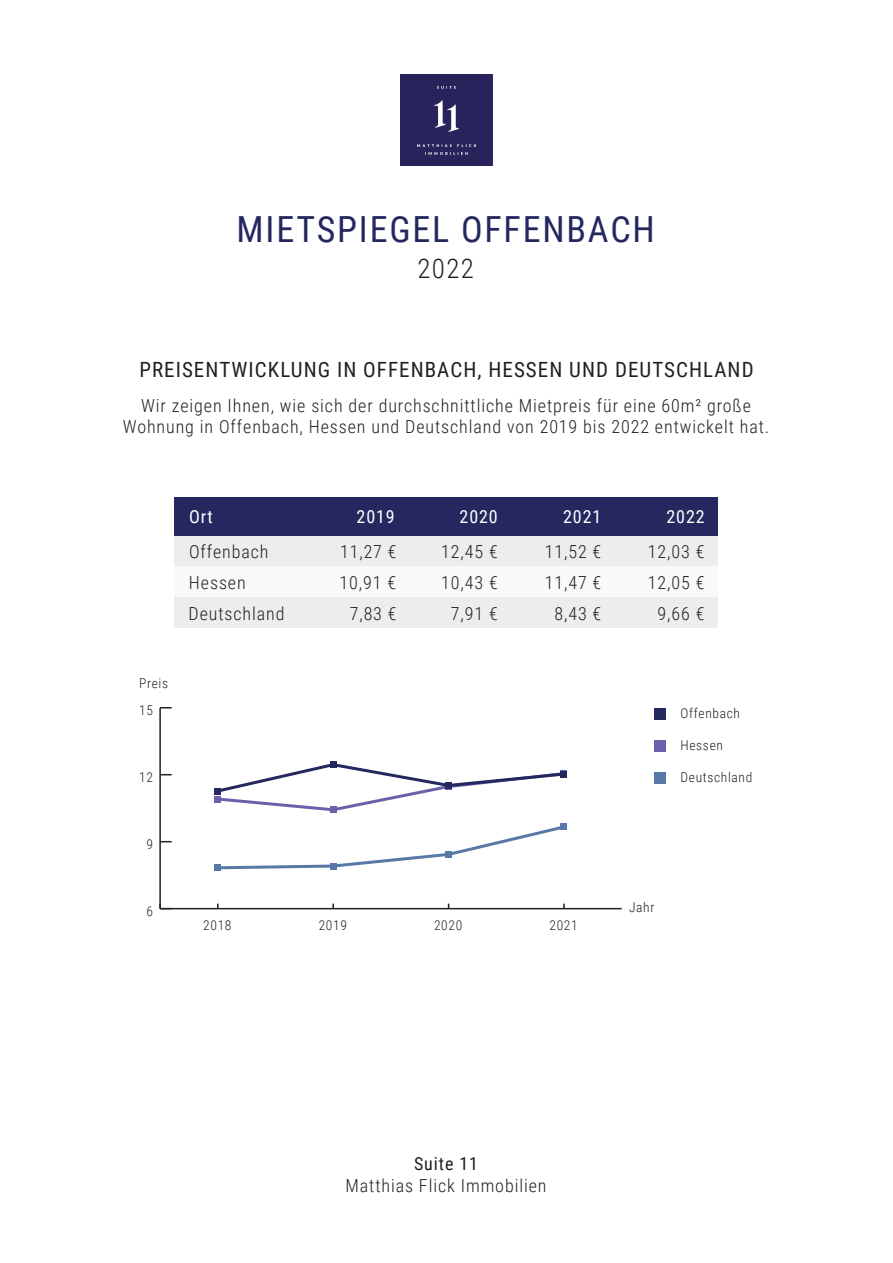
<style>
.page{position:relative;width:893px;height:1263px;background:#fff}
.page>*{position:absolute;margin:0;border:0;box-sizing:border-box;transform-origin:0 0}
.t1{font:36px "Roboto Condensed";letter-spacing:.05em;color:#24285f}
.t2{font:300 27px "Roboto Condensed";color:#231f20}
.t3{font:21px "Roboto Condensed";letter-spacing:.05em;color:#231f20}
.t4{font:300 18px/30.8px "Roboto Condensed";letter-spacing:.05em;color:#231f20;text-align:center}
.t5{font:18px "Roboto Condensed";letter-spacing:.05em;color:#fff}
.t6{font:18px "Roboto Condensed";letter-spacing:.05em;color:#231f20}
.t7{font:300 13.5px "Roboto Condensed";letter-spacing:.05em;color:#231f20}
</style>
<div class="page">
<div style="left:401px;top:74px;width:91px;height:91px;background:#29235c"></div>
<div style="left:175px;top:497px;width:543px;height:39px;background:#24285f"></div>
<div style="left:175px;top:536px;width:543px;height:31px;background:#ecedec"></div>
<div style="left:175px;top:567px;width:543px;height:30px;background:#f9f9f9"></div>
<div style="left:175px;top:597px;width:543px;height:31px;background:#ecedec"></div>
<hr style="left:160px;top:908px;width:462px;height:1px;background:#231f20">
<hr style="left:159px;top:708px;width:2px;height:201px;background:#231f20">
<svg style="left:159px;top:904px;width:13px;height:5px"></svg>
<svg style="left:160px;top:707px;width:12px;height:1px"></svg>
<svg style="left:214px;top:761px;width:353px;height:52px"></svg>
<svg style="left:215px;top:823px;width:352px;height:48px"></svg>
<div style="left:654px;top:708px;width:11px;height:11px;background:#24285f"></div>
<div style="left:654px;top:740px;width:11px;height:12px;background:#6c60aa"></div>
<div style="left:654px;top:772px;width:11px;height:12px;background:#5878a7"></div>
<h1 class="t1" style="left:237px;top:204px;width:420px">MIETSPIEGEL OFFENBACH</h1>
<h2 class="t2" style="left:417px;top:249px;width:58px">2022</h2>
<p class="t3" style="left:139px;top:355px;width:616px">PREISENTWICKLUNG IN OFFENBACH, HESSEN UND DEUTSCHLAND</p>
<p class="t4" style="left:123px;top:394px;width:648px;line-height:21.6px">Wir zeigen Ihnen, wie sich der durchschnittliche Mietpreis für eine 60m² große<br>Wohnung in Offenbach, Hessen und Deutschland von 2019 bis 2022 entwickelt hat.</p>
<p class="t7" style="left:139px;top:673px;width:31px">Preis</p>
<p class="t5" style="left:460px;top:504px;width:40px">2020</p>
<p class="t5" style="left:563px;top:504px;width:40px">2021</p>
<p class="t5" style="left:666px;top:504px;width:40px">2022</p>
<p class="t5" style="left:189px;top:504px;width:25px">Ort</p>
<p class="t5" style="left:357px;top:504px;width:40px">2019</p>
<p class="t4" style="left:189px;top:536px;width:81px">Offenbach</p>
<p class="t4" style="left:339px;top:536px;width:59px">11,27 €<br>10,91 €<br>7,83 €</p>
<p class="t4" style="left:441px;top:536px;width:58px">12,45 €<br>10,43 €<br>7,91 €</p>
<p class="t4" style="left:545px;top:536px;width:58px">11,52 €<br>11,47 €<br>8,43 €</p>
<p class="t4" style="left:648px;top:536px;width:58px">12,03 €<br>12,05 €<br>9,66 €</p>
<p class="t4" style="left:189px;top:567px;width:97px;text-align:left">Hessen<br>Deutschland</p>
<p class="t7" style="left:139px;top:700px;width:15px">15</p>
<p class="t7" style="left:680px;top:704px;width:61px">Offenbach</p>
<p class="t7" style="left:680px;top:736px;width:44px">Hessen</p>
<p class="t7" style="left:680px;top:768px;width:73px">Deutschland</p>
<p class="t7" style="left:139px;top:767px;width:15px">12</p>
<p class="t7" style="left:146px;top:834px;width:8px">9</p>
<p class="t7" style="left:146px;top:901px;width:8px">6</p>
<p class="t7" style="left:203px;top:916px;width:30px">2018</p>
<p class="t7" style="left:319px;top:916px;width:30px">2019</p>
<p class="t7" style="left:434px;top:916px;width:30px">2020</p>
<p class="t7" style="left:549px;top:916px;width:30px">2021</p>
<p class="t7" style="left:629px;top:897px;width:27px">Jahr</p>
<p class="t6" style="left:414px;top:1151px;width:66px">Suite 11</p>
<p class="t4" style="left:345px;top:1169px;width:203px">Matthias Flick Immobilien</p>
</div>
